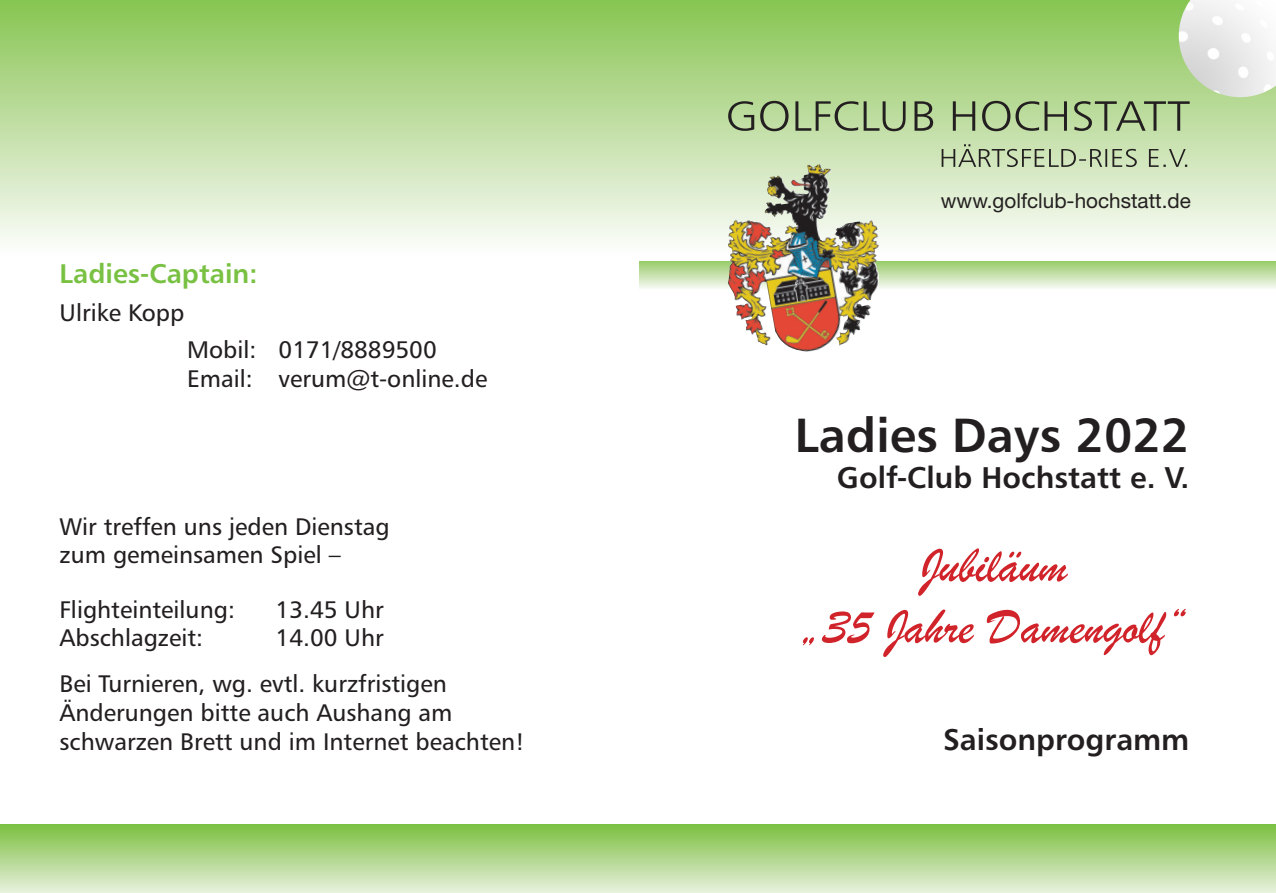
<style>
.page{position:relative;width:1276px;height:893px;background:#fff}
.page>*{position:absolute;margin:0;border:0;box-sizing:border-box;transform-origin:0 0}
.t1{font:51px/61.2px "Brush Script";color:#d1232a;text-align:center}
.t2{font:48px "Humanist 777 BT Bold B";color:#231f20}
.t3{font:30px "Humanist 777 BT Bold B";color:#231f20}
.t4{font:27px "Humanist 777 BT Bold B";color:#79c142}
.t5{font:24px/28.8px "Humanist 777 BT Roman B";color:#231f20}
.t6{font:20.7px "Helvetica Neue";color:#231f20}
</style>
<div class="page">
<svg style="left:639px;top:261px;width:637px;height:29px;background:#bccda0"></svg>
<div style="left:0;top:0;width:1276px;height:261px;background:linear-gradient(to bottom,#89c654,#fbf8f9)"></div>
<img style="left:726px;top:165px;width:83px;height:85px">
<div style="left:0;top:824px;width:1276px;height:69px;background:linear-gradient(to bottom,#7bbf40,#e8f0dd)"></div>
<img style="left:1178px;top:0;width:98px;height:97px">
<svg style="left:728px;top:101px;width:461px;height:30px;background:#9ab182"></svg>
<svg style="left:941px;top:144px;width:246px;height:23px;background:#b0c19d"></svg>
<p class="t4" style="left:60px;top:257px;width:199px">Ladies-Captain:</p>
<p class="t5" style="left:60px;top:297px;width:126px">Ulrike Kopp</p>
<p class="t5" style="left:187px;top:335px;width:302px">Mobil: 0171/8889500<br>Email: verum@t-online.de</p>
<p class="t5" style="left:60px;top:511px;width:332px">Wir treffen uns jeden Dienstag zum gemeinsamen Spiel –</p>
<p class="t5" style="left:60px;top:594px;width:177px">Flighteinteilung:</p>
<p class="t5" style="left:276px;top:594px;width:110px">13.45 Uhr</p>
<p class="t5" style="left:60px;top:623px;width:145px">Abschlagzeit:</p>
<p class="t5" style="left:60px;top:615px;width:389px;line-height:45.9px;text-indent:216px">14.00 Uhr<br>Bei Turnieren, wg. evtl. kurzfristigen</p>
<p class="t5" style="left:60px;top:698px;width:467px">Änderungen bitte auch Aushang am schwarzen Brett und im Internet beachten!</p>
<p class="t6" style="left:941px;top:188px;width:251px">www.golfclub-hochstatt.de</p>
<h2 class="t2" style="left:794px;top:405px;width:396px">Ladies Days 2022</h2>
<p class="t3" style="left:837px;top:459px;width:354px">Golf-Club Hochstatt e. V.</p>
<h1 class="t1" style="left:799px;top:535px;width:390px">Jubiläum<br>„35 Jahre Damengolf“</h1>
<p class="t3" style="left:943px;top:721px;width:248px">Saisonprogramm</p>
</div>
